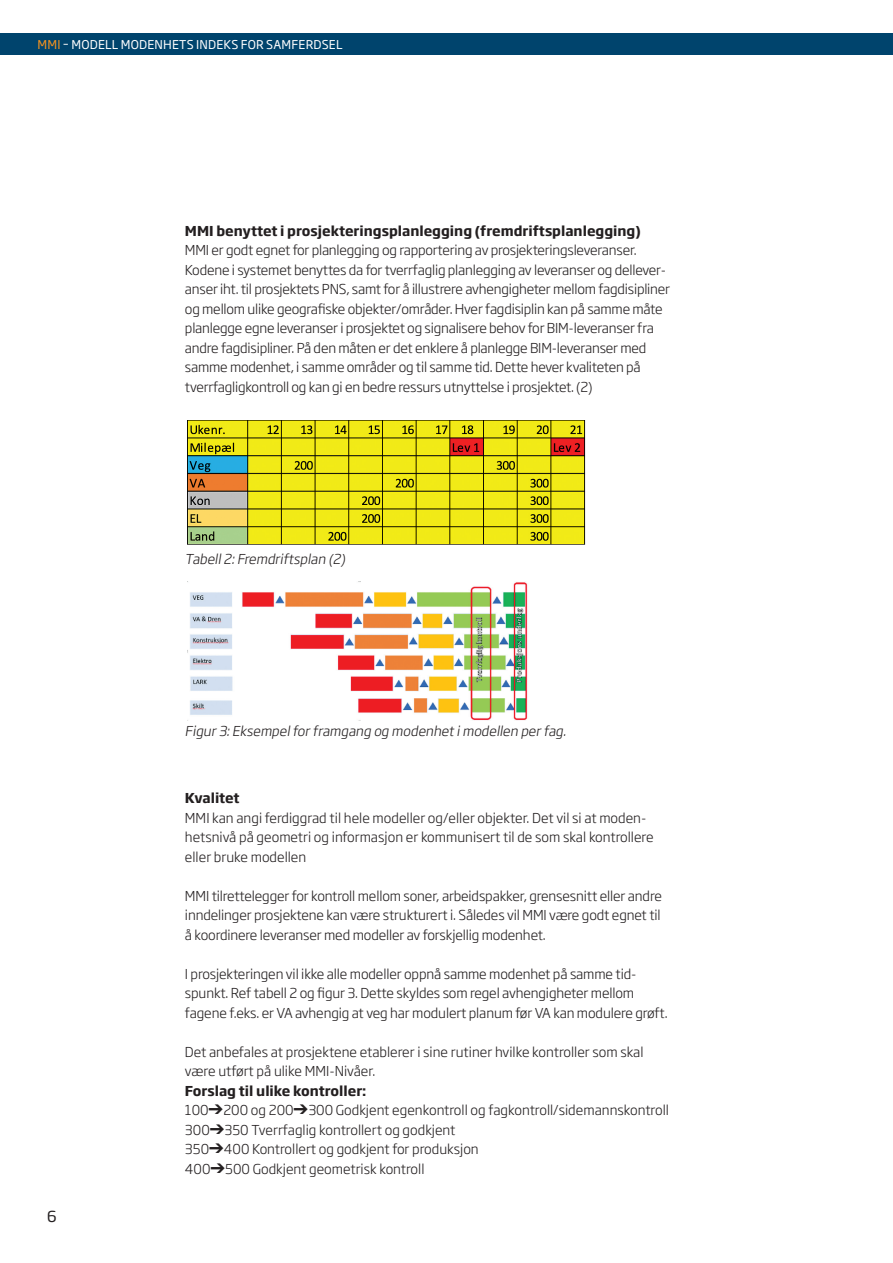
<style>
.page{position:relative;width:893px;height:1263px;background:#fff}
.page>*{position:absolute;margin:0;border:0;box-sizing:border-box;transform-origin:0 0}
.t1{font:15px "Soho Gothic Pro";color:#231f20}
.t2{font:300 13.5px/19.5px "Soho Gothic Pro";letter-spacing:-.015em;color:#231f20}
.t3{font:italic 300 13.5px "Soho Gothic Pro";color:#231f20}
.t4{font:700 13.5px "Soho Gothic Pro";color:#231f20}
.t5{font:12px "Soho Gothic Pro";letter-spacing:.015em;color:#fff}
.s1{color:#f7931d}
.s2{font-weight:700}
</style>
<div class="page">
<svg style="left:892px;top:34px;width:1px;height:21px"></svg>
<div style="left:0;top:34px;width:892px;height:21px;background:#00446d"></div>
<img style="left:187px;top:420px;width:398px;height:125px">
<img style="left:187px;top:582px;width:341px;height:138px">
<p class="t5" style="left:38px;top:35px;width:307px"><span class="s1">MMI</span> – MODELL MODENHETS INDEKS FOR SAMFERDSEL</p>
<p class="t4" style="left:185px;top:220px;width:457px">MMI benyttet i prosjekteringsplanlegging (fremdriftsplanlegging)</p>
<p class="t2" style="left:185px;top:240px;width:487px">MMI er godt egnet for planlegging og rapportering av prosjekteringsleveranser.<br>Kodene i systemet benyttes da for tverrfaglig planlegging av leveranser og dellever&shy;anser iht. til prosjektets PNS, samt for å illustrere avhengigheter mellom fagdisipliner og mellom ulike geografiske objekter/områder. Hver fagdisiplin kan på samme måte planlegge egne leveranser i prosjektet og signalisere behov for BIM-leveranser fra andre fagdisipliner. På den måten er det enklere å planlegge BIM-leveranser med samme modenhet, i samme områder og til samme tid. Dette hever kvaliteten på tverrfagligkontroll og kan gi en bedre ressurs utnyttelse i prosjektet. (2)</p>
<p class="t3" style="left:185px;top:549px;width:165px">Tabell2:Fremdriftsplan (2)</p>
<p class="t3" style="left:185px;top:721px;width:386px">Figur3:Eksempelforframgang og modenhetimodellen perfag.</p>
<p class="t1" style="left:47px;top:1204px;width:11px">6</p>
<p class="t4" style="left:185px;top:787px;width:56px">Kvalitet</p>
<p class="t2" style="left:185px;top:807px;width:470px">MMI kan angi ferdiggrad til hele modeller og/eller objekter. Det vil si at moden&shy;hetsnivå på geometri og informasjon er kommunisert til de som skal kontrollere eller bruke modellen</p>
<p class="t2" style="left:185px;top:885px;width:478px;text-align:justify">MMI tilrettelegger for kontroll mellom soner, arbeidspakker, grensesnitt eller andre inndelinger prosjektene kan være strukturert i. Således vil MMI være godt egnet til å koordinere leveranser med modeller av forskjellig modenhet.</p>
<p class="t2" style="left:185px;top:963px;width:484px">I prosjekteringen vil ikke alle modeller oppnå samme modenhet på samme tid&shy;spunkt. Ref tabell 2 og figur 3. Dette skyldes som regel avhengigheter mellom fagene f.eks. er VA avhengig at veg har modulert planum før VA kan modulere grøft.</p>
<p class="t2" style="left:185px;top:1041px;width:460px">Det anbefales at prosjektene etablerer i sine rutiner hvilke kontroller som skal være utført på ulike MMI-Nivåer.</p>
<p class="t2" style="left:185px;top:1080px;width:485px"><span class="s2">Forslag til ulike kontroller:<br></span>100➔200 og 200➔300 Godkjent egenkontroll og fagkontroll/sidemannskontroll 300➔350 Tverrfaglig kontrollert og godkjent<br>350➔400 Kontrollert og godkjent for produksjon<br>400➔500 Godkjent geometrisk kontroll</p>
</div>
